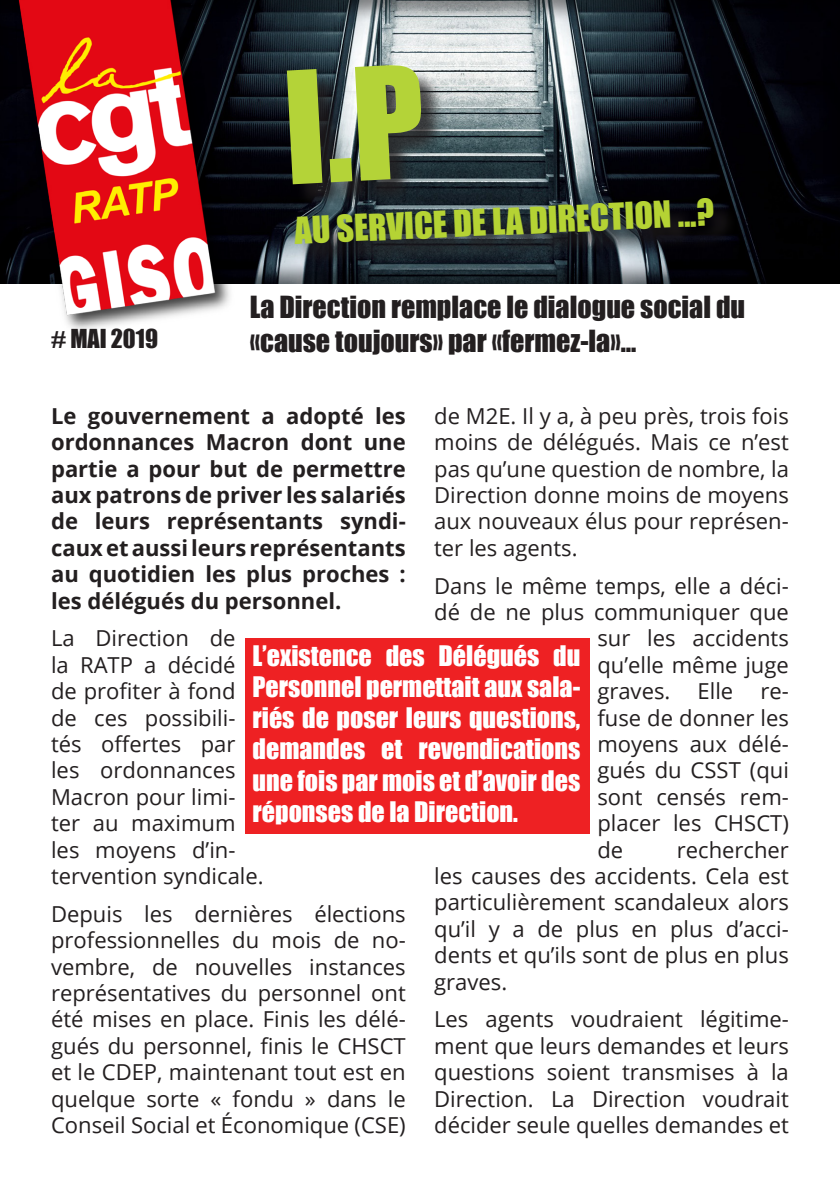
<style>
.page{position:relative;width:840px;height:1191px;background:#fff}
.page>*{position:absolute;margin:0;border:0;box-sizing:border-box;transform-origin:0 0}
.t1{font:34px "Impact";color:#b5d334}
.t2{font:28px/33.6px "Impact";color:#231f20}
.t3{font:26px/31.2px "Impact";color:#fff;text-align:justify}
.t4{font:24px "Impact";color:#231f20}
.t5{font:22px/26.4px "Open Sans";color:#231f20;text-align:justify}
.t6{font:700 22px/26.4px "Open Sans";color:#231f20;text-align:justify}
</style>
<div class="page">
<div style="left:0;top:0;width:839px;height:287px;background:#231f20;opacity:.5"></div>
<img style="left:10px;top:0;width:228px;height:330px">
<div style="left:298px;top:202px;width:439px;height:67px;background:#231f20;opacity:.75"></div>
<div style="left:290px;top:69px;width:156px;height:140px;background:#231f20;opacity:.75"></div>
<div style="left:245px;top:638px;width:345px;height:195px;background:#ee2123"></div>
<svg style="left:287px;top:64px;width:137px;height:120px;background:#464c51"></svg>
<p class="t4" style="left:51px;top:320px;width:108px"># MAI 2019</p>
<p class="t1" style="left:293px;top:202px;width:421px;rotate:-2deg">AU SERVICE DE LA DIRECTION ...?</p>
<p class="t2" style="left:249px;top:290px;width:496px">La Direction remplace le dialogue social du «cause toujours» par «fermez-la»…</p>
<p class="t5" style="left:434px;top:402px;width:356px">de M2E. Il y a, à peu près, trois fois moins de délégués. Mais ce n’est pas qu’une question de nombre, la Direction donne moins de moyens aux nouveaux élus pour représen&shy;ter les agents.</p>
<p class="t5" style="left:434px;top:572px;width:356px">Dans le même temps, elle a déci-</p>
<p class="t5" style="left:434px;top:598px;width:356px">dé de ne plus communiquer que</p>
<p class="t5" style="left:597px;top:624px;width:193px">sur les accidents</p>
<p class="t5" style="left:597px;top:651px;width:193px">qu’elle même juge</p>
<p class="t5" style="left:597px;top:677px;width:193px">graves. Elle re-</p>
<p class="t5" style="left:597px;top:704px;width:193px">fuse de donner les</p>
<p class="t5" style="left:597px;top:730px;width:193px">moyens aux délé-</p>
<p class="t5" style="left:597px;top:756px;width:193px">gués du CSST (qui</p>
<p class="t5" style="left:597px;top:783px;width:193px">sont censés rem-</p>
<p class="t5" style="left:597px;top:809px;width:193px">placer les CHSCT)</p>
<p class="t5" style="left:597px;top:836px;width:27px">de</p>
<p class="t6" style="left:51px;top:402px;width:356px">Le gouvernement a adopté les ordonnances Macron dont une partie a pour but de permettre aux patrons de priver les salariés de leurs représentants syndi&shy;caux et aussi leurs représentants au quotidien les plus proches : les délégués du personnel.</p>
<p class="t5" style="left:51px;top:624px;width:214px;text-align:left">La Direction de<br>la RATP a décidé de profiter à fond de ces possibili&shy;tés offertes par les ordonnances<br>Macron pour limi&shy;ter au maximum les moyens d’in&shy;tervention syndicale.</p>
<p class="t5" style="left:51px;top:900px;width:356px">Depuis les dernières élections professionnelles du mois de no&shy;vembre, de nouvelles instances représentatives du personnel ont été mises en place. Finis les délé&shy;gués du personnel, finis le CHSCT et le CDEP, maintenant tout est en quelque sorte « fondu » dans le Conseil Social et Économique (CSE)</p>
<p class="t3" style="left:252px;top:639px;width:329px">L’existence des Délégués du Personnel permettait aux sala&shy;riés de poser leurs questions, demandes et revendications une fois par mois et d’avoir des réponses de la Direction.</p>
<p class="t5" style="left:434px;top:836px;width:356px;text-indent:242px">rechercher les causes des accidents. Cela est particulièrement scandaleux alors qu’il y a de plus en plus d’acci&shy;dents et qu’ils sont de plus en plus graves.</p>
<p class="t5" style="left:434px;top:1005px;width:356px">Les agents voudraient légitime&shy;ment que leurs demandes et leurs questions soient transmises à la Direction. La Direction voudrait décider seule quelles demandes et</p>
</div>
